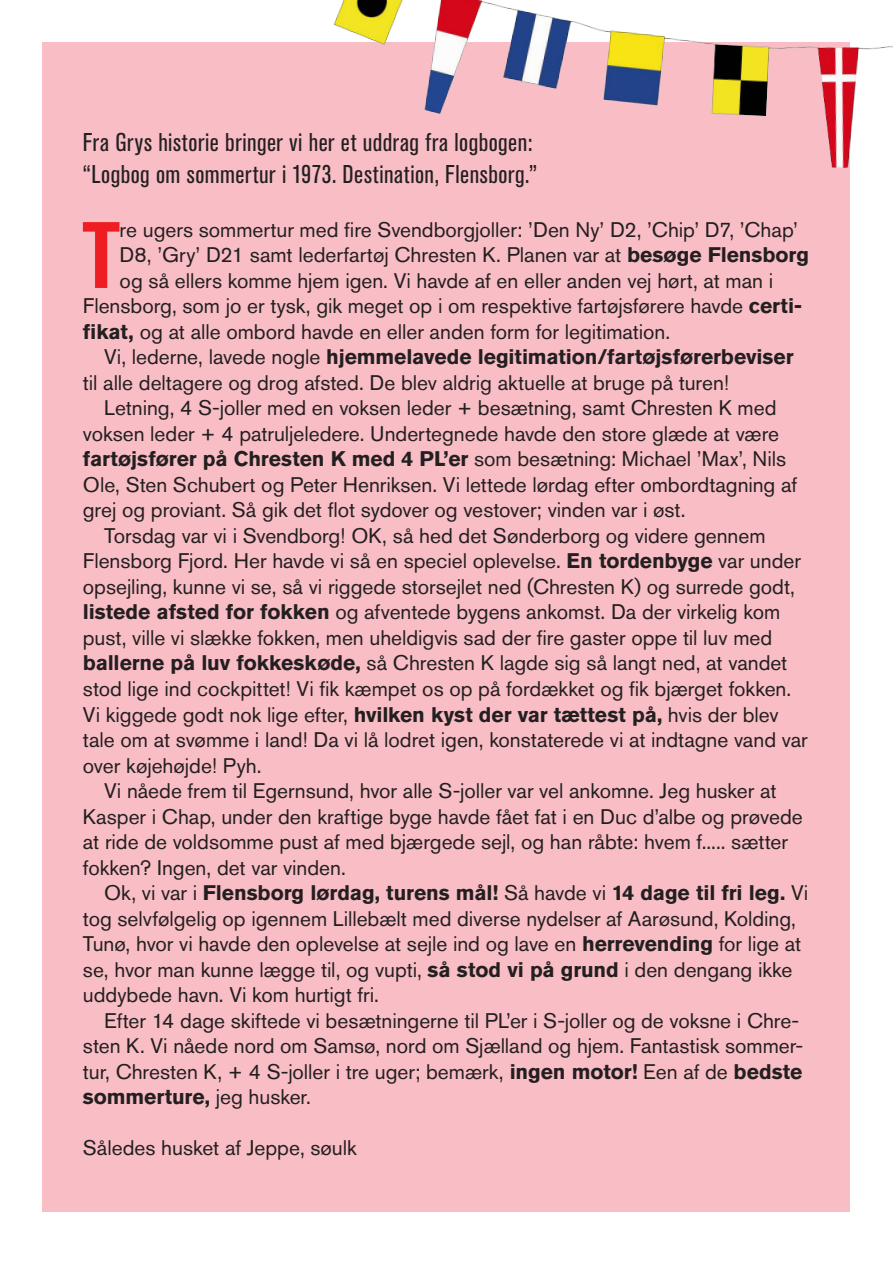
<style>
.page{position:relative;width:893px;height:1263px;background:#fff}
.page>*{position:absolute;margin:0;border:0;box-sizing:border-box;transform-origin:0 0}
.grupperådsmøderefera{font:700 condensed 93.3px "Akzidenz Grotesk BE";color:#ee1d23}
.grupperådsmøderefera-2{font:condensed 25.5px "Akzidenz Grotesk BE";letter-spacing:.02em;color:#231f20}
.grupperådsmøderefera-3{font:21px/25.5px "Akzidenz Grotesk BE";color:#231f20}
.s1{font-weight:700}
</style>
<div class="page">
<div style="left:43px;top:43px;width:807px;height:1169px;background:#f8bdc5"></div>
<img style="left:169px;top:0;width:724px;height:168px">
<p class="grupperådsmøderefera-2" style="left:83px;top:128px;width:451px">Fra Grys historie bringer vi her et uddrag fra logbogen:</p>
<p class="grupperådsmøderefera-2" style="left:83px;top:160px;width:456px">“Logbog om sommertur i 1973. Destination, Flensborg.”</p>
<p class="grupperådsmøderefera" style="left:83px;top:202px;width:38px">T</p>
<p class="grupperådsmøderefera-3" style="left:120px;top:217px;width:680px">re ugers sommertur med fire Svendborgjoller: ’Den Ny’ D2, ’Chip’ D7, ’Chap’</p>
<p class="grupperådsmøderefera-3" style="left:120px;top:242px;width:691px">D8, ’Gry’ D21 samt lederfartøj Chresten K. Planen var at <span class="s1">besøge Flensborg</span></p>
<p class="grupperådsmøderefera-3" style="left:120px;top:268px;width:655px">og så ellers komme hjem igen. Vi havde af en eller anden vej hørt, at man i</p>
<p class="grupperådsmøderefera-3" style="left:83px;top:293px;width:721px">Flensborg, som jo er tysk, gik meget op i om respektive fartøjsførere havde <span class="s1">certi-</span></p>
<p class="grupperådsmøderefera-3" style="left:83px;top:319px;width:589px"><span class="s1">fikat,</span> og at alle ombord havde en eller anden form for legitimation.</p>
<p class="grupperådsmøderefera-3" style="left:83px;top:344px;width:712px;text-indent:21px">Vi, lederne, lavede nogle <span class="s1">hjemmelavede legitimation/fartøjsførerbeviser </span>til alle deltagere og drog afsted. De blev aldrig aktuelle at bruge på turen!</p>
<p class="grupperådsmøderefera-3" style="left:83px;top:395px;width:716px;text-indent:21px">Letning, 4 S-joller med en voksen leder + besætning, samt Chresten K med voksen leder + 4 patruljeledere. Undertegnede havde den store glæde at være <span class="s1">fartøjsfører på Chresten K med 4 PL’er</span> som besætning: Michael ’Max’, Nils Ole, Sten Schubert og Peter Henriksen. Vi lettede lørdag efter ombordtagning af grej og proviant. Så gik det flot sydover og vestover; vinden var i øst.</p>
<p class="grupperådsmøderefera-3" style="left:83px;top:523px;width:726px;text-indent:21px">Torsdag var vi i Svendborg! OK, så hed det Sønderborg og videre gennem Flensborg Fjord. Her havde vi så en speciel oplevelse. <span class="s1">En tordenbyge</span> var under opsejling, kunne vi se, så vi riggede storsejlet ned (Chresten K) og surrede godt, <span class="s1">listede afsted for fokken</span> og afventede bygens ankomst. Da der virkelig kom pust, ville vi slække fokken, men uheldigvis sad der fire gaster oppe til luv med <span class="s1">ballerne på luv fokkeskøde,</span> så Chresten K lagde sig så langt ned, at vandet stod lige ind cockpittet! Vi fik kæmpet os op på fordækket og fik bjærget fokken.<br>Vi kiggede godt nok lige efter, <span class="s1">hvilken kyst der var tættest på,</span> hvis der blev tale om at svømme i land! Da vi lå lodret igen, konstaterede vi at indtagne vand var over køjehøjde! Pyh.</p>
<p class="grupperådsmøderefera-3" style="left:83px;top:778px;width:721px;text-indent:21px">Vi nåede frem til Egernsund, hvor alle S-joller var vel ankomne. Jeg husker at Kasper i Chap, under den kraftige byge havde fået fat i en Duc d’albe og prøvede at ride de voldsomme pust af med bjærgede sejl, og han råbte: hvem f..... sætter fokken? Ingen, det var vinden.</p>
<p class="grupperådsmøderefera-3" style="left:83px;top:880px;width:727px;text-indent:21px">Ok, vi var i <span class="s1">Flensborg lørdag, turens mål!</span> Så havde vi <span class="s1">14 dage til fri leg.</span> Vi tog selvfølgelig op igennem Lillebælt med diverse nydelser af Aarøsund, Kolding, Tunø, hvor vi havde den oplevelse at sejle ind og lave en <span class="s1">herrevending</span> for lige at se, hvor man kunne lægge til, og vupti, <span class="s1">så stod vi på grund</span> i den dengang ikke uddybede havn. Vi kom hurtigt fri.</p>
<p class="grupperådsmøderefera-3" style="left:83px;top:1007px;width:722px;text-indent:21px">Efter 14 dage skiftede vi besætningerne til PL’er i S-joller og de voksne i Chre&shy;sten K. Vi nåede nord om Samsø, nord om Sjælland og hjem. Fantastisk sommer&shy;tur, Chresten K, + 4 S-joller i tre uger; bemærk, <span class="s1">ingen motor!</span> Een af de <span class="s1">bedste sommerture,</span> jeg husker.</p>
<p class="grupperådsmøderefera-3" style="left:83px;top:1135px;width:275px">Således husket af Jeppe, søulk</p>
</div>
